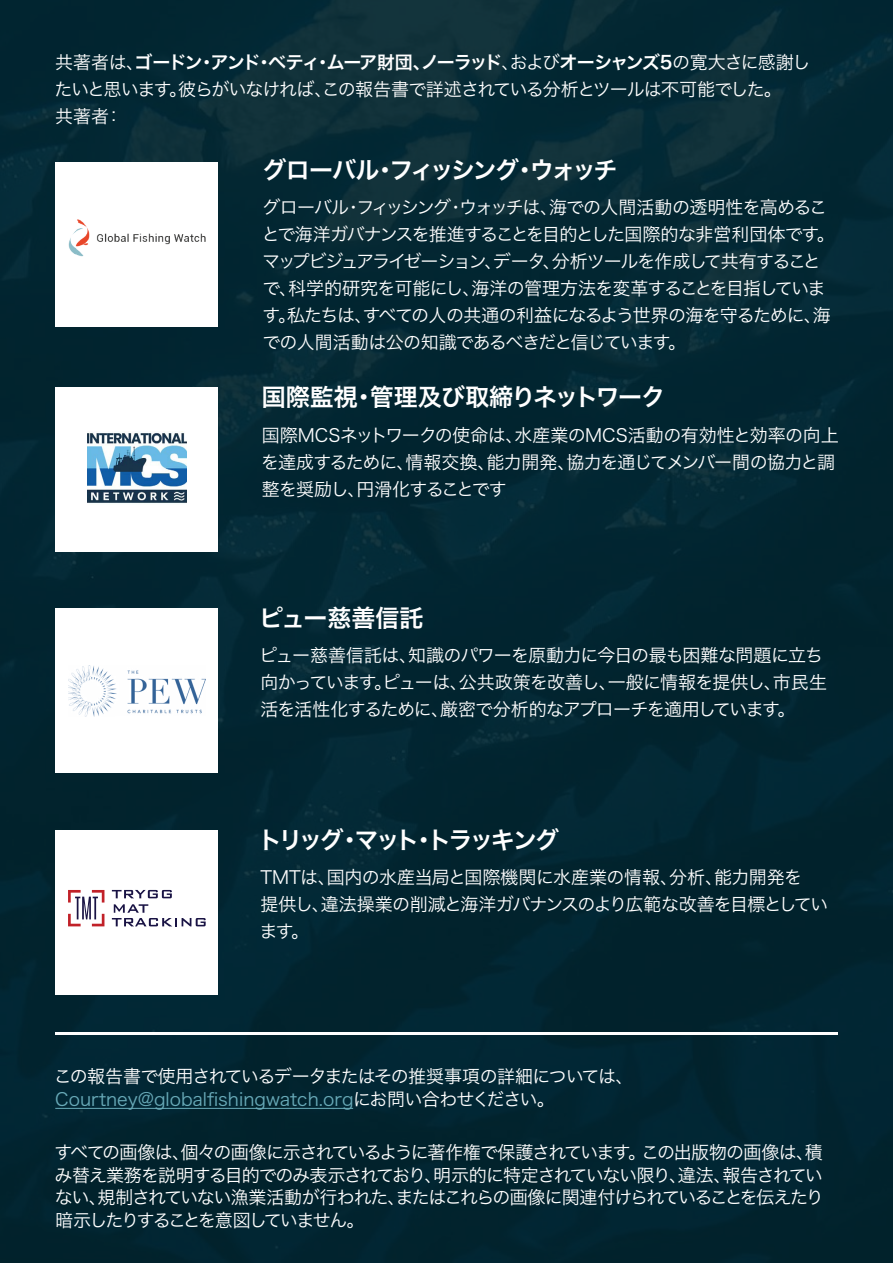
<style>
.page{position:relative;width:893px;height:1263px;background:#fff}
.page>*{position:absolute;margin:0;border:0;box-sizing:border-box;transform-origin:0 0}
.t1{font:24px "Hira Kaku Pro W6";letter-spacing:-.025em;color:#fff}
.t2{font:24px "Hira Kaku Pro W6";letter-spacing:-.09em;color:#fff}
.t3{font:24px "Hira Kaku Pro W6";letter-spacing:-.12em;color:#fff}
.t4{font:24px "Hira Kaku Pro W6";color:#fff}
.t5{font:18px/27px "Hira Kaku Pro W3";letter-spacing:-.045em;color:#fff}
.t6{font:18px "Hira Kaku Pro W6";letter-spacing:-.085em;color:#fff}
.s1{font-family:"Hira Kaku Pro W3"}
.s2{color:#68aab8}
</style>
<div class="page">
<div style="left:0;top:0;width:893px;height:993px;background:#02262f"></div>
<div style="left:0;top:993px;width:893px;height:270px;background:#02262f"></div>
<hr style="left:55px;top:1108px;width:298px;height:1px;background:#68aab8">
<div style="left:56px;top:162px;width:162px;height:165px;background:#fff"></div>
<div style="left:56px;top:388px;width:162px;height:164px;background:#fff"></div>
<div style="left:56px;top:608px;width:162px;height:164px;background:#fff"></div>
<div style="left:56px;top:830px;width:162px;height:165px;background:#fff"></div>
<img style="left:68px;top:219px;width:138px;height:38px">
<img style="left:68px;top:666px;width:138px;height:50px">
<img style="left:88px;top:431px;width:99px;height:72px">
<hr style="left:55px;top:1032px;width:782px;height:3px;background:#fff">
<svg style="left:68px;top:890px;width:36px;height:36px"></svg>
<svg style="left:112px;top:890px;width:60px;height:8px"></svg>
<svg style="left:112px;top:904px;width:94px;height:22px"></svg>
<p class="t6" style="left:55px;top:46px;width:757px"><span class="s1">共著者は、</span>ゴードン・アンド・ベティ・ムーア財団、ノーラッド<span class="s1">、および</span>オーシャンズ5<span class="s1">の寛大さに感謝し</span></p>
<p class="t5" style="left:55px;top:75px;width:729px">たいと思います。彼らがいなければ、この報告書で詳述されている分析とツールは不可能でした。共著者：</p>
<h1 class="t2" style="left:262px;top:148px;width:357px">グローバル・フィッシング・ウォッチ</h1>
<p class="t5" style="left:262px;top:193px;width:575px">グローバル・フィッシング・ウォッチは、海での人間活動の透明性を高めることで海洋ガバナンスを推進することを目的とした国際的な非営利団体です。マップビジュアライゼーション、データ、分析ツールを作成して共有することで、科学的研究を可能にし、海洋の管理方法を変革することを目指しています。私たちは、すべての人の共通の利益になるよう世界の海を守るために、海での人間活動は公の知識であるべきだと信じています。</p>
<h1 class="t1" style="left:262px;top:376px;width:405px">国際監視・管理及び取締りネットワーク</h1>
<p class="t5" style="left:261px;top:420px;width:579px">国際MCSネットワークの使命は、水産業のMCS活動の有効性と効率の向上を達成するために、情報交換、能力開発、協力を通じてメンバー間の協力と調整を奨励し、円滑化することです</p>
<h1 class="t4" style="left:259px;top:596px;width:166px">ピュー慈善信託</h1>
<p class="t5" style="left:259px;top:640px;width:569px">ピュー慈善信託は、知識のパワーを原動力に今日の最も困難な問題に立ち向かっています。ピューは、公共政策を改善し、一般に情報を提供し、市民生活を活性化するために、厳密で分析的なアプローチを適用しています。</p>
<h1 class="t3" style="left:258px;top:818px;width:303px">トリッグ・マット・トラッキング</h1>
<p class="t5" style="left:259px;top:863px;width:570px">TMTは、国内の水産当局と国際機関に水産業の情報、分析、能力開発を<br>提供し、違法操業の削減と海洋ガバナンスのより広範な改善を目標としています。</p>
<p class="t5" style="left:54px;top:1064px;width:581px;line-height:22.5px">この報告書で使用されているデータまたはその推奨事項の詳細については、<br><span class="s2">Courtney@globalfishingwatch.org</span>にお問い合わせください。</p>
<p class="t5" style="left:55px;top:1140px;width:771px;line-height:22.5px;text-align:justify">すべての画像は、個々の画像に示されているように著作権で保護されています。この出版物の画像は、積み替え業務を説明する目的でのみ表示されており、明示的に特定されていない限り、違法、報告されていない、規制されていない漁業活動が行われた、またはこれらの画像に関連付けられていることを伝えたり暗示したりすることを意図していません。</p>
</div>
